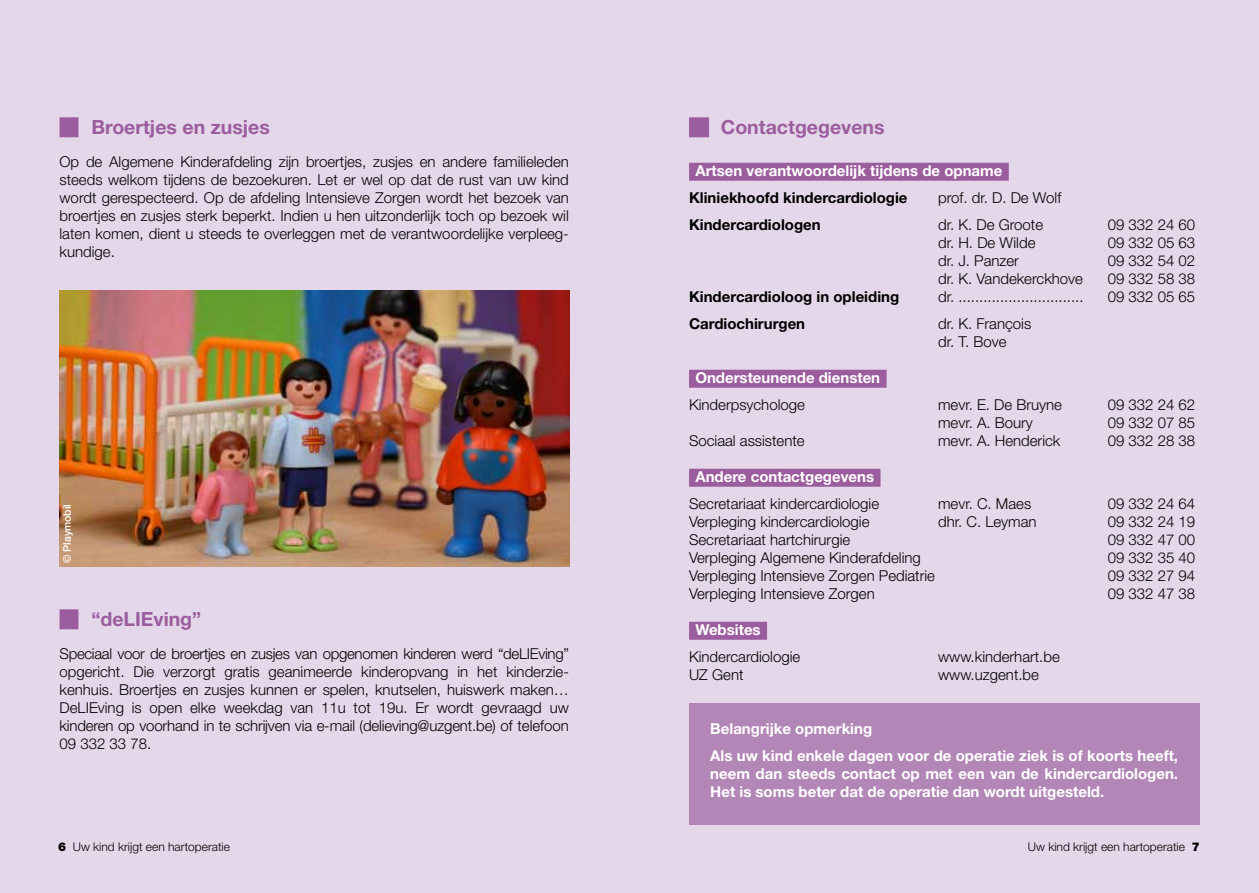
<style>
.page{position:relative;width:1259px;height:893px;background:#fff}
.page>*{position:absolute;margin:0;border:0;box-sizing:border-box;transform-origin:0 0}
.t1{font:700 19.5px "Helvetica Neue LT";color:#9b5d9e}
.t2{font:300 15px/18px "Helvetica Neue LT";color:#000;text-align:justify}
.t3{font:700 15px/27px "Helvetica Neue LT";color:#fff}
.t4{font:700 15px "Helvetica Neue LT";color:#000}
.t5{font:300 12px "Helvetica Neue LT";color:#000}
.t6{font:500 10.5px "Helvetica Neue LT";color:#fff}
.s1{font-weight:900}
</style>
<div class="page">
<div style="left:0;top:0;width:629px;height:893px;background:#e4d7e9"></div>
<div style="left:629px;top:0;width:630px;height:893px;background:#e4d7e9"></div>
<div style="left:689px;top:704px;width:510px;height:121px;background:#b286b7"></div>
<div style="left:60px;top:117px;width:18px;height:20px;background:#9b5d9e"></div>
<div style="left:60px;top:609px;width:18px;height:20px;background:#9b5d9e"></div>
<div style="left:689px;top:117px;width:20px;height:20px;background:#9b5d9e"></div>
<div style="left:689px;top:163px;width:319px;height:18px;background:#9b5d9e"></div>
<div style="left:689px;top:370px;width:197px;height:18px;background:#9b5d9e"></div>
<div style="left:689px;top:469px;width:191px;height:18px;background:#9b5d9e"></div>
<div style="left:689px;top:622px;width:78px;height:18px;background:#9b5d9e"></div>
<img style="left:60px;top:291px;width:510px;height:276px">
<h1 class="t1" style="left:91px;top:115px;width:180px">Broertjes en zusjes</h1>
<p class="t2" style="left:60px;top:153px;width:511px">Op de Algemene Kinderafdeling zijn broertjes, zusjes en andere familieleden steeds welkom tijdens de bezoekuren. Let er wel op dat de rust van uw kind wordt gerespecteerd. Op de afdeling Intensieve Zorgen wordt het bezoek van broertjes en zusjes sterk beperkt. Indien u hen uitzonderlijk toch op bezoek wil laten komen, dient u steeds te overleggen met de verantwoordelijke verpleeg&shy;kundige.</p>
<p class="t6" style="left:61px;top:563px;width:60px;rotate:-90deg">© Playmobil</p>
<h1 class="t1" style="left:91px;top:607px;width:111px">“deLIEving”</h1>
<p class="t2" style="left:60px;top:645px;width:511px">Speciaal voor de broertjes en zusjes van opgenomen kinderen werd “deLIEving” opgericht. Die verzorgt gratis geanimeerde kinderopvang in het kinderzie&shy;kenhuis. Broertjes en zusjes kunnen er spelen, knutselen, huiswerk maken… DeLIEving is open elke weekdag van 11u tot 19u. Er wordt gevraagd uw kinderen op voorhand in te schrijven via e-mail (delieving@uzgent.be) of telefoon 09 332 33 78.</p>
<h1 class="t1" style="left:721px;top:115px;width:165px">Contactgegevens</h1>
<p class="t3" style="left:695px;top:157px;width:308px">Artsen verantwoordelijk tijdens de opname</p>
<p class="t4" style="left:689px;top:189px;width:220px">Kliniekhoofd kindercardiologie</p>
<p class="t2" style="left:938px;top:189px;width:125px">prof. dr. D. De Wolf</p>
<p class="t4" style="left:689px;top:216px;width:133px">Kindercardiologen</p>
<p class="t2" style="left:938px;top:216px;width:107px">dr. K. De Groote</p>
<p class="t2" style="left:1107px;top:216px;width:89px">09 332 24 60</p>
<p class="t2" style="left:938px;top:234px;width:99px">dr. H. De Wilde</p>
<p class="t2" style="left:1107px;top:234px;width:89px">09 332 05 63</p>
<p class="t2" style="left:938px;top:252px;width:82px">dr. J. Panzer</p>
<p class="t2" style="left:1107px;top:252px;width:89px">09 332 54 02</p>
<p class="t2" style="left:938px;top:270px;width:146px">dr. K. Vandekerckhove</p>
<p class="t2" style="left:1107px;top:270px;width:89px">09 332 58 38</p>
<p class="t4" style="left:689px;top:288px;width:212px">Kindercardioloog in opleiding</p>
<p class="t2" style="left:938px;top:288px;width:147px">dr. ..............................</p>
<p class="t2" style="left:1107px;top:288px;width:89px">09 332 05 65</p>
<p class="t4" style="left:689px;top:315px;width:118px">Cardiochirurgen</p>
<p class="t2" style="left:938px;top:315px;width:95px">dr. K. François dr. T. Bove</p>
<p class="t3" style="left:695px;top:364px;width:186px">Ondersteunende diensten</p>
<p class="t2" style="left:689px;top:396px;width:117px">Kinderpsychologe</p>
<p class="t2" style="left:938px;top:396px;width:125px">mevr. E. De Bruyne</p>
<p class="t2" style="left:1107px;top:396px;width:89px">09 332 24 62</p>
<p class="t2" style="left:938px;top:414px;width:96px">mevr. A. Boury</p>
<p class="t2" style="left:1107px;top:414px;width:89px">09 332 07 85</p>
<p class="t2" style="left:689px;top:432px;width:117px">Sociaal assistente</p>
<p class="t2" style="left:938px;top:432px;width:124px">mevr. A. Henderick</p>
<p class="t2" style="left:1107px;top:432px;width:89px">09 332 28 38</p>
<p class="t3" style="left:695px;top:463px;width:180px">Andere contactgegevens</p>
<p class="t2" style="left:689px;top:495px;width:192px">Secretariaat kindercardiologie</p>
<p class="t2" style="left:938px;top:495px;width:95px">mevr. C. Maes</p>
<p class="t2" style="left:1107px;top:495px;width:89px">09 332 24 64</p>
<p class="t2" style="left:689px;top:513px;width:182px">Verpleging kindercardiologie</p>
<p class="t2" style="left:938px;top:513px;width:100px">dhr. C. Leyman</p>
<p class="t2" style="left:1107px;top:513px;width:89px">09 332 24 19</p>
<p class="t2" style="left:689px;top:531px;width:163px">Secretariaat hartchirurgie</p>
<p class="t2" style="left:1107px;top:531px;width:89px">09 332 47 00</p>
<p class="t2" style="left:689px;top:549px;width:233px">Verpleging Algemene Kinderafdeling</p>
<p class="t2" style="left:1107px;top:549px;width:89px">09 332 35 40</p>
<p class="t2" style="left:689px;top:567px;width:247px">Verpleging Intensieve Zorgen Pediatrie</p>
<p class="t2" style="left:1107px;top:567px;width:89px">09 332 27 94</p>
<p class="t2" style="left:689px;top:585px;width:187px">Verpleging Intensieve Zorgen</p>
<p class="t2" style="left:1107px;top:585px;width:89px">09 332 47 38</p>
<p class="t3" style="left:695px;top:616px;width:67px">Websites</p>
<p class="t2" style="left:689px;top:648px;width:113px">Kindercardiologie</p>
<p class="t2" style="left:938px;top:648px;width:123px">www.kinderhart.be</p>
<p class="t2" style="left:689px;top:666px;width:56px">UZ Gent</p>
<p class="t2" style="left:938px;top:666px;width:102px">www.uzgent.be</p>
<p class="t3" style="left:710px;top:715px;width:469px">Belangrijke opmerking<br>Als uw kind enkele dagen voor de operatie ziek is of koorts heeft,</p>
<p class="t3" style="left:710px;top:765px;width:469px;line-height:18px">neem dan steeds contact op met een van de kindercardiologen.<br>Het is soms beter dat de operatie dan wordt uitgesteld.</p>
<p class="t5" style="left:58px;top:840px;width:173px"><span class="s1">6</span> Uw kind krijgt een hartoperatie</p>
<p class="t5" style="left:1028px;top:840px;width:173px">Uw kind krijgt een hartoperatie <span class="s1">7</span></p>
</div>
